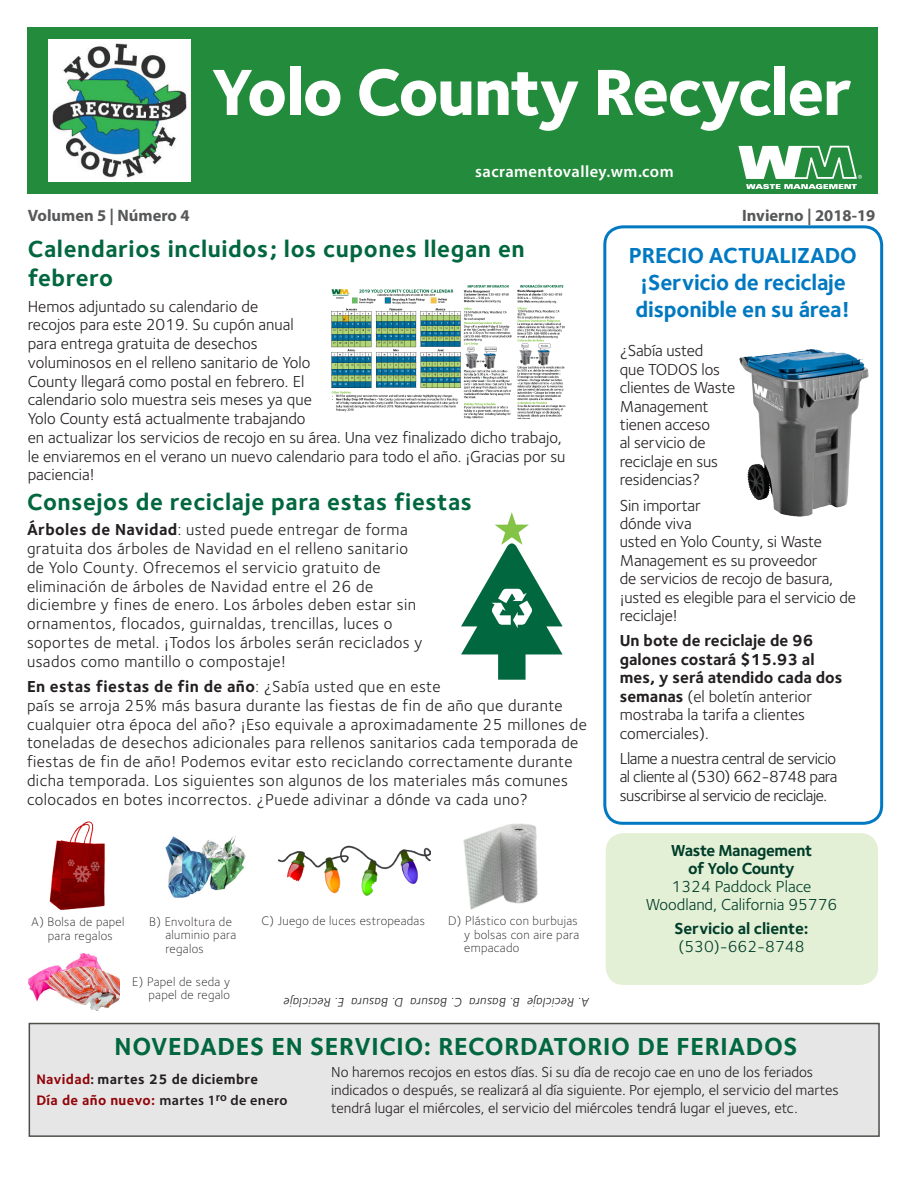
<style>
.page{position:relative;width:918px;height:1188px;background:#fff}
.page>*{position:absolute;margin:0;border:0;box-sizing:border-box;transform-origin:0 0}
.t1{font:800 67.5px "Foundry Sterling";letter-spacing:-.025em;color:#fff}
.t2{font:700 25.5px "Foundry Sterling";letter-spacing:.025em;color:#00673e}
.t3{font:700 24px/28.8px "Foundry Sterling";letter-spacing:.025em;color:#00673e}
.Body_Copy{font:700 22.5px/27px "Foundry Sterling";letter-spacing:-.01em;color:#0079c2;text-align:center}
.Body_Copy-2{font:16.5px/18.8px "Foundry Sterling";letter-spacing:.025em;color:#231f20}
.Body_Copy-3{font:16.5px/18.5px "Foundry Sterling";color:#231f20}
.t4{font:700 16.5px/18.5px "Foundry Sterling";color:#231f20}
.Text{font:16.5px/18px "Foundry Sterling";color:#003d2a;text-align:center}
.Text-2{font:700 16.5px/18px "Foundry Sterling";letter-spacing:-.005em;color:#003d2a}
.t5{font:700 16.5px "Myriad Pro";color:#57585a}
.t6{font:600 16.5px "Myriad Pro";letter-spacing:.025em;color:#fff}
.t7{font:15px/18px "Foundry Sterling";color:#231f20}
.t8{font:700 14.25px "Foundry Sterling";letter-spacing:.025em;color:#900509}
.t9{font:700 14.25px "Foundry Sterling";letter-spacing:.025em;color:#231f20}
.t10{font:300 12.75px/13.5px "Foundry Sterling";letter-spacing:.025em;color:#231f20;text-align:center}
.t11{font:italic 12.75px "Foundry Sterling";letter-spacing:.025em;color:#231f20}
.s1{font-weight:400}
.s2{font-weight:700}
.s3{color:#900509}
.s4{font-family:"Myriad Pro";font-weight:600}
.s5{font-family:"Myriad Pro";font-weight:600;color:#231f20}
</style>
<div class="page">
<div style="left:27px;top:27px;width:851px;height:166px;background:#238b3c"></div>
<div style="left:606px;top:833px;width:272px;height:152px;background:#e3f0d5;border-radius:18px"></div>
<svg style="left:738px;top:146px;width:124px;height:43px"></svg>
<img style="left:49px;top:40px;width:142px;height:141px">
<div style="left:603px;top:225px;width:280px;height:600px;border:3px solid #0079c2;border-radius:18px"></div>
<img style="left:739px;top:349px;width:130px;height:168px">
<img style="left:331px;top:284px;width:235px;height:134px">
<svg style="left:461px;top:512px;width:102px;height:168px"></svg>
<img style="left:49px;top:821px;width:56px;height:90px">
<img style="left:165px;top:836px;width:81px;height:62px">
<img style="left:279px;top:845px;width:151px;height:51px">
<img style="left:29px;top:953px;width:90px;height:58px">
<img style="left:464px;top:824px;width:73px;height:86px">
<div style="left:29px;top:1023px;width:851px;height:114px;background:#e7e6e7;border:2px solid #4c5049"></div>
<p class="t1" style="left:211px;top:50px;width:642px">Yolo County Recycler</p>
<p class="t6" style="left:475px;top:161px;width:200px">sacramentovalley.wm.com</p>
<p class="t5" style="left:28px;top:205px;width:163px">Volumen 5 | Número 4</p>
<p class="t5" style="left:742px;top:205px;width:135px">Invierno | 2018-19</p>
<p class="Body_Copy" style="left:629px;top:243px;width:230px">PRECIO ACTUALIZADO ¡Servicio de reciclaje disponible en su área!</p>
<p class="Body_Copy-3" style="left:620px;top:342px;width:117px">¿Sabía usted<br>que TODOS los clientes de Waste<br>Management tienen acceso<br>al servicio de reciclaje en sus residencias?</p>
<p class="Body_Copy-3" style="left:620px;top:496px;width:238px">Sin importar<br>dónde viva<br>usted en Yolo County, si Waste<br>Management es su proveedor<br>de servicios de recojo de basura, ¡usted es elegible para el servicio de reciclaje!</p>
<p class="t4" style="left:620px;top:632px;width:224px">Un bote de reciclaje de 96 galones costará $15.93 al mes, y será atendido cada dos semanas <span class="s1">(el boletín anterior mostraba la tarifa a clientes comerciales).</span></p>
<p class="Body_Copy-3" style="left:620px;top:749px;width:219px;text-align:justify">Llame a nuestra central de servicio al cliente al (530) 662-8748 para suscribirse al servicio de reciclaje.</p>
<p class="t3" style="left:28px;top:236px;width:498px">Calendarios incluidos; los cupones llegan en febrero</p>
<p class="Body_Copy-3" style="left:28px;top:297px;width:539px">Hemos adjuntado su calendario de<br>recojos para este 2019. Su cupón anual<br>para entrega gratuita de desechos<br>voluminosos en el relleno sanitario de Yolo<br>County llegará como postal en febrero. El<br>calendario solo muestra seis meses ya que<br>Yolo County está actualmente trabajando<br>en actualizar los servicios de recojo en su área. Una vez finalizado dicho trabajo, le enviaremos en el verano un nuevo calendario para todo el año. ¡Gracias por su paciencia!</p>
<p class="t3" style="left:27px;top:488px;width:447px">Consejos de reciclaje para estas fiestas</p>
<p class="Body_Copy-2" style="left:27px;top:521px;width:397px"><span class="s2">Árboles de Navidad</span>: usted puede entregar de forma gratuita dos árboles de Navidad en el relleno sanitario de Yolo County. Ofrecemos el servicio gratuito de eliminación de árboles de Navidad entre el 26 de diciembre y fines de enero. Los árboles deben estar sin ornamentos, flocados, guirnaldas, trencillas, luces o soportes de metal. ¡Todos los árboles serán reciclados y usados como mantillo o compostaje!</p>
<p class="Body_Copy-2" style="left:27px;top:677px;width:562px"><span class="s2">En estas fiestas de fin de año</span>: ¿Sabía usted que en este<br>país se arroja 25% más basura durante las fiestas de fin de año que durante cualquier otra época del año? ¡Eso equivale a aproximadamente 25 millones de toneladas de desechos adicionales para rellenos sanitarios cada temporada de fiestas de fin de año! Podemos evitar esto reciclando correctamente durante dicha temporada. Los siguientes son algunos de los materiales más comunes colocados en botes incorrectos. ¿Puede adivinar a dónde va cada uno?</p>
<p class="Text" style="left:646px;top:841px;width:193px"><span class="s2">Waste Management<br>of Yolo County<br></span>1324 Paddock Place<br>Woodland, California 95776</p>
<p class="Text-2" style="left:675px;top:921px;width:135px">Servicio al cliente: <span class="s1">(530)-662-8748</span></p>
<p class="t10" style="left:32px;top:915px;width:94px">A) Bolsa de papel para regalos</p>
<p class="t10" style="left:166px;top:915px;width:72px;text-align:left;text-indent:-16px">B) Envoltura de aluminio para regalos</p>
<p class="t10" style="left:262px;top:914px;width:165px">C) Juego de luces estropeadas</p>
<p class="t10" style="left:132px;top:974px;width:99px;text-align:right">E) Papel de seda y papel de regalo</p>
<p class="t10" style="left:464px;top:914px;width:116px;text-align:justify;text-indent:-16px">D) Plástico con burbujas y bolsas con aire para empacado</p>
<p class="t11" style="left:589px;top:1010px;width:307px;rotate:-180deg">A. Reciclaje B. Basura C. Basura D. Basura E. Reciclaje</p>
<p class="t2" style="left:115px;top:1032px;width:684px">NOVEDADES EN SERVICIO: RECORDATORIO DE FERIADOS</p>
<p class="t9" style="left:36px;top:1070px;width:223px"><span class="s3">Navidad</span><span class="s4">:</span> martes 25 de diciembre</p>
<p class="t8" style="left:36px;top:1092px;width:253px">Día de año nuevo: <span class="s5">martes 1</span><sup>ro</sup> <span class="s5">de enero</span></p>
<p class="t7" style="left:331px;top:1063px;width:509px">No haremos recojos en estos días. Si su día de recojo cae en uno de los feriados indicados o después, se realizará al día siguiente. Por ejemplo, el servicio del martes tendrá lugar el miércoles, el servicio del miércoles tendrá lugar el jueves, etc.</p>
</div>
